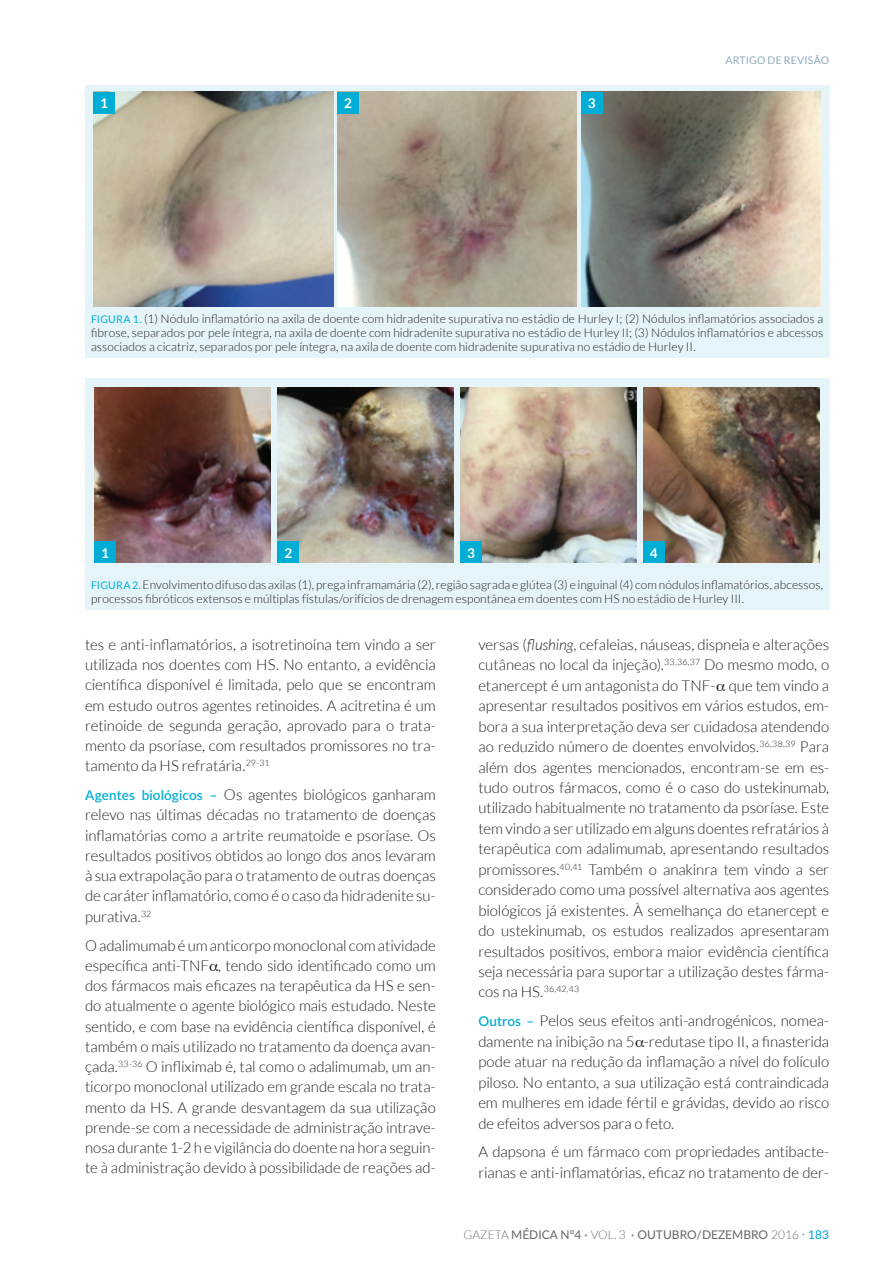
<style>
.page{position:relative;width:893px;height:1263px;background:#fff}
.page>*{position:absolute;margin:0;border:0;box-sizing:border-box;transform-origin:0 0}
.t1{font:300 15px/20.2px "Lato";letter-spacing:-.005em;color:#231f20;text-align:justify}
.t2{font:700 13.5px "Lato";color:#fff}
.t3{font:300 12px/14.4px "Lato";letter-spacing:.005em;color:#231f20;text-align:justify}
.t4{font:500 12px "Lato";color:#6c6d70}
.t5{font:10.5px "Lato";letter-spacing:.015em;color:#8aacbc}
.s1{font-weight:400;font-size:10.5px;color:#00aed5}
.s2{font-weight:600;font-size:13.5px;color:#00aed5}
.s3{font-style:italic}
.s4{font-weight:300}
.s5{font-weight:300;font-size:15px}
.s6{color:#00aed5}
</style>
<div class="page">
<div style="left:85px;top:85px;width:744px;height:231px;background:#e4f4f9"></div>
<img style="left:94px;top:92px;width:239px;height:215px">
<img style="left:337px;top:92px;width:240px;height:215px">
<img style="left:581px;top:92px;width:240px;height:215px">
<div style="left:85px;top:307px;width:744px;height:50px;background:#e4f4f9"></div>
<div style="left:94px;top:92px;width:21px;height:21px;background:#00aed5"></div>
<div style="left:337px;top:92px;width:22px;height:21px;background:#00aed5"></div>
<div style="left:581px;top:92px;width:21px;height:21px;background:#00aed5"></div>
<div style="left:85px;top:379px;width:744px;height:230px;background:#e4f4f9"></div>
<img style="left:95px;top:387px;width:176px;height:176px">
<img style="left:277px;top:387px;width:177px;height:176px">
<img style="left:644px;top:387px;width:176px;height:176px">
<img style="left:460px;top:387px;width:177px;height:176px">
<div style="left:95px;top:542px;width:21px;height:21px;background:#00aed5"></div>
<div style="left:278px;top:542px;width:21px;height:21px;background:#00aed5"></div>
<div style="left:460px;top:542px;width:22px;height:21px;background:#00aed5"></div>
<div style="left:643px;top:542px;width:21px;height:21px;background:#00aed5"></div>
<p class="t2" style="left:100px;top:95px;width:9px">1</p>
<p class="t2" style="left:344px;top:95px;width:9px">2</p>
<p class="t2" style="left:588px;top:95px;width:9px">3</p>
<p class="t5" style="left:725px;top:54px;width:105px">ARTIGO DE REVISÃO</p>
<p class="t3" style="left:91px;top:311px;width:734px"><span class="s1">FIGURA 1.</span> (1) Nódulo inflamatório na axila de doente com hidradenite supurativa no estádio de Hurley I; (2) Nódulos inflamatórios associados a fibrose, separados por pele íntegra, na axila de doente com hidradenite supurativa no estádio de Hurley II; (3) Nódulos inflamatórios e abcessos associados a cicatriz, separados por pele íntegra, na axila de doente com hidradenite supurativa no estádio de Hurley II.</p>
<p class="t2" style="left:101px;top:545px;width:9px">1</p>
<p class="t2" style="left:284px;top:545px;width:9px">2</p>
<p class="t2" style="left:467px;top:545px;width:9px">3</p>
<p class="t2" style="left:650px;top:545px;width:9px">4</p>
<p class="t3" style="left:91px;top:577px;width:734px"><span class="s1">FIGURA 2.</span> Envolvimento difuso das axilas (1), prega inframamária (2), região sagrada e glútea (3) e inguinal (4) com nódulos inflamatórios, abcessos, processos fibróticos extensos e múltiplas fístulas/orifícios de drenagem espontânea em doentes com HS no estádio de Hurley III.</p>
<p class="t1" style="left:85px;top:634px;width:352px">tes e anti-inflamatórios, a isotretinoína tem vindo a ser utilizada nos doentes com HS. No entanto, a evidência científica disponível é limitada, pelo que se encontram em estudo outros agentes retinoides. A acitretina é um retinoide de segunda geração, aprovado para o trata&shy;mento da psoríase, com resultados promissores no tra&shy;tamento da HS refratária.<sup>29-31</sup></p>
<p class="t1" style="left:85px;top:785px;width:352px"><span class="s2">Agentes biológicos –</span> Os agentes biológicos ganharam relevo nas últimas décadas no tratamento de doenças inflamatórias como a artrite reumatoide e psoríase. Os resultados positivos obtidos ao longo dos anos levaram à sua extrapolação para o tratamento de outras doenças de caráter inflamatório, como é o caso da hidradenite su&shy;purativa.<sup>32</sup></p>
<p class="t1" style="left:85px;top:935px;width:352px">O adalimumab é um anticorpo monoclonal com atividade específica anti-TNF , tendo sido identificado como um dos fármacos mais eficazes na terapêutica da HS e sen&shy;do atualmente o agente biológico mais estudado. Neste sentido, e com base na evidência científica disponível, é também o mais utilizado no tratamento da doença avan&shy;çada.<sup>33-36</sup> O infliximab é, tal como o adalimumab, um an&shy;ticorpo monoclonal utilizado em grande escala no trata&shy;mento da HS. A grande desvantagem da sua utilização prende-se com a necessidade de administração intrave&shy;nosa durante 1-2 h e vigilância do doente na hora seguin&shy;te à administração devido à possibilidade de reações ad-</p>
<p class="t1" style="left:478px;top:634px;width:352px">versas (<span class="s3">flushing</span>, cefaleias, náuseas, dispneia e alterações cutâneas no local da injeção).<sup>33,36,37</sup> Do mesmo modo, o etanercept é um antagonista do TNF- que tem vindo a apresentar resultados positivos em vários estudos, em&shy;bora a sua interpretação deva ser cuidadosa atendendo ao reduzido número de doentes envolvidos.<sup>36,38,39</sup> Para além dos agentes mencionados, encontram-se em es&shy;tudo outros fármacos, como é o caso do ustekinumab, utilizado habitualmente no tratamento da psoríase. Este tem vindo a ser utilizado em alguns doentes refratários à terapêutica com adalimumab, apresentando resultados promissores.<sup>40,41</sup> Também o anakinra tem vindo a ser considerado como uma possível alternativa aos agentes biológicos já existentes. À semelhança do etanercept e do ustekinumab, os estudos realizados apresentaram resultados positivos, embora maior evidência científica seja necessária para suportar a utilização destes fárma&shy;cos na HS.<sup>36,42,43</sup></p>
<p class="t1" style="left:478px;top:1011px;width:352px"><span class="s2">Outros –</span> Pelos seus efeitos anti-androgénicos, nomea&shy;damente na inibição na 5 -redutase tipo II, a finasterida pode atuar na redução da inflamação a nível do folículo piloso. No entanto, a sua utilização está contraindicada em mulheres em idade fértil e grávidas, devido ao risco de efeitos adversos para o feto.</p>
<p class="t1" style="left:478px;top:1142px;width:352px">A dapsona é um fármaco com propriedades antibacte&shy;rianas e anti-inflamatórias, eficaz no tratamento de der-</p>
<p class="t4" style="left:463px;top:1226px;width:367px"><span class="s4">GAZETA</span> MÉDICA Nº4 · <span class="s4">VOL. 3</span> · OUTUBRO/DEZEMBRO <span class="s4">2016</span> <span class="s5">·</span> <span class="s6">183</span></p>
</div>
